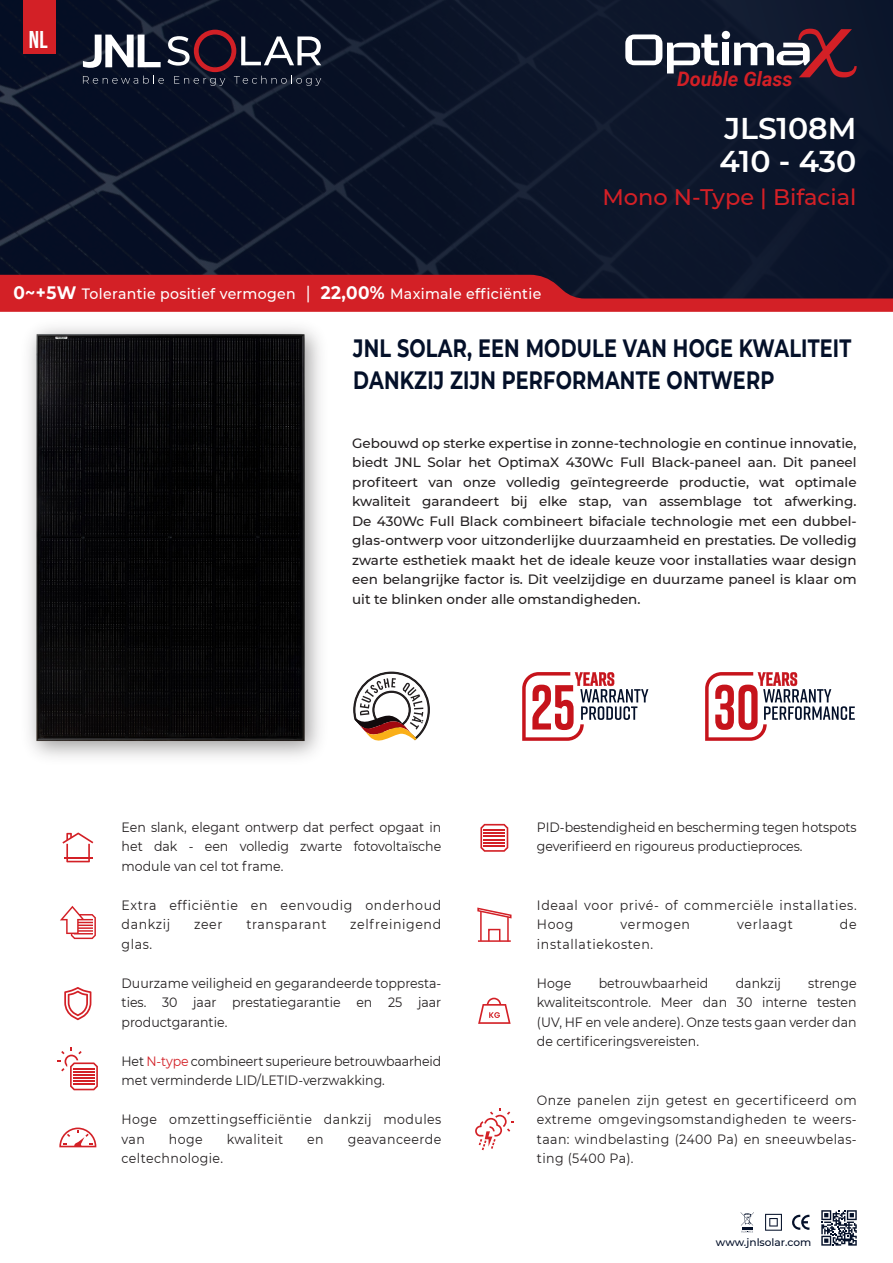
<style>
.page{position:relative;width:893px;height:1263px;background:#fff}
.page>*{position:absolute;margin:0;border:0;box-sizing:border-box;transform-origin:0 0}
.t1{font:600 30px/33px "Montserrat";color:#fff}
.t2{font:700 25.05px/32px "Montserrat";letter-spacing:.01em;color:#041029;scale:.77 1}
.t3{font:24.3px "Bebas Neue";color:#fff}
.t4{font:500 22.5px "Montserrat";color:#d32026}
.t5{font:italic 700 19.95px "Roboto";color:#d32026}
.t6{font:500 15px "Montserrat";letter-spacing:.02em;color:#fff;scale:.94 1}
.t7{font:13.5px/19.5px "Montserrat";color:#231f20;text-align:justify;scale:.93 1}
.t8{font:500 13.5px/19.5px "Montserrat";color:#231f20;text-align:justify}
.t9{font:13.5px/19.5px "Montserrat";letter-spacing:.05em;color:#231f20;scale:.93 1}
.t10{font:13.5px/19.5px "Montserrat";letter-spacing:.035em;color:#231f20;scale:.93 1}
.t11{font:500 10.5px "Montserrat";color:#041029}
.s1{font-weight:700;font-size:18px}
.s2{font-size:18px}
.s3{color:#d32026}
</style>
<div class="page">
<div style="left:0;top:0;width:893px;height:307px;background:#0a1428"></div>
<svg style="left:741px;top:1212px;width:13px;height:21px"></svg>
<svg style="left:765px;top:1214px;width:17px;height:17px"></svg>
<svg style="left:792px;top:1214px;width:17px;height:16px"></svg>
<svg style="left:821px;top:1210px;width:36px;height:35px"></svg>
<svg style="left:83px;top:30px;width:238px;height:56px"></svg>
<svg style="left:0;top:275px;width:893px;height:37px"></svg>
<div style="left:23px;top:0;width:32px;height:54px;background:#d32026"></div>
<svg style="left:353px;top:671px;width:77px;height:70px"></svg>
<svg style="left:64px;top:987px;width:27px;height:33px"></svg>
<svg style="left:62px;top:832px;width:31px;height:30px"></svg>
<svg style="left:60px;top:906px;width:36px;height:33px"></svg>
<svg style="left:475px;top:1108px;width:39px;height:42px"></svg>
<svg style="left:58px;top:1047px;width:40px;height:43px"></svg>
<svg style="left:59px;top:1127px;width:37px;height:20px"></svg>
<svg style="left:478px;top:998px;width:33px;height:26px"></svg>
<svg style="left:480px;top:824px;width:28px;height:28px"></svg>
<hr style="left:484px;top:845px;width:21px;height:2px;background:#d32026">
<hr style="left:478px;top:940px;width:33px;height:2px;background:#d32026">
<svg style="left:477px;top:907px;width:35px;height:12px"></svg>
<hr style="left:480px;top:912px;width:2px;height:29px;background:#d32026">
<hr style="left:507px;top:917px;width:2px;height:24px;background:#d32026">
<div style="left:488px;top:929px;width:12px;height:13px;border:2px solid #d32026"></div>
<svg style="left:625px;top:34px;width:94px;height:40px"></svg>
<div style="left:723px;top:43px;width:6px;height:22px;background:#fff"></div>
<div style="left:722px;top:31px;width:8px;height:8px;background:#fff;border-radius:50%"></div>
<svg style="left:734px;top:29px;width:123px;height:48px"></svg>
<svg style="left:522px;top:672px;width:126px;height:69px"></svg>
<svg style="left:705px;top:672px;width:150px;height:69px"></svg>
<img style="left:11px;top:298px;width:319px;height:459px">
<h3 class="t3" style="left:29px;top:26px;width:20px">NL</h3>
<p class="t6" style="left:13px;top:283px;width:563px"><span class="s1">0~+5W</span> Tolerantie positief vermogen <span class="s2">|</span> <span class="s1">22,00%</span> Maximale efficiëntie</p>
<h3 class="t5" style="left:677px;top:65px;width:117px">Double Glass</h3>
<h1 class="t1" style="left:719px;top:110px;width:139px">JLS108M<br>410 - 430</h1>
<h3 class="t4" style="left:602px;top:181px;width:256px">Mono N-Type | Bifacial</h3>
<h2 class="t2" style="left:353px;top:331px;width:648px">JNL SOLAR, EEN MODULE VAN HOGE KWALITEIT<br>DANKZIJ ZIJN PERFORMANTE ONTWERP</h2>
<p class="t8" style="left:352px;top:433px;width:506px">Gebouwd op sterke expertise in zonne-technologie en continue innovatie, biedt JNL Solar het OptimaX 430Wc Full Black-paneel aan. Dit paneel profiteert van onze volledig geïntegreerde productie, wat optimale kwaliteit garandeert bij elke stap, van assemblage tot afwerking.<br>De 430Wc Full Black combineert bifaciale technologie met een dubbel&shy;glas-ontwerp voor uitzonderlijke duurzaamheid en prestaties. De volledig zwarte esthetiek maakt het de ideale keuze voor installaties waar design een belangrijke factor is. Dit veelzijdige en duurzame paneel is klaar om uit te blinken onder alle omstandigheden.</p>
<p class="t7" style="left:122px;top:817px;width:345px">Een slank, elegant ontwerp dat perfect opgaat in het dak - een volledig zwarte fotovoltaïsche module van cel tot frame.</p>
<p class="t9" style="left:122px;top:895px;width:345px">Extra efficiëntie en eenvoudig onderhoud dankzij</p>
<p class="t7" style="left:194px;top:914px;width:32px">zeer</p>
<p class="t9" style="left:246px;top:914px;width:88px">transparant</p>
<p class="t9" style="left:350px;top:914px;width:99px">zelfreinigend</p>
<p class="t7" style="left:122px;top:934px;width:35px">glas.</p>
<p class="t7" style="left:122px;top:973px;width:345px">Duurzame veiligheid en gegarandeerde toppresta&shy;ties. 30 jaar prestatiegarantie en 25 jaar productgarantie.</p>
<p class="t7" style="left:122px;top:1050px;width:345px">Het <span class="s3">N-type</span> combineert superieure betrouwbaarheid met verminderde LID/LETID-verzwakking.</p>
<p class="t10" style="left:122px;top:1109px;width:345px">Hoge omzettingsefficiëntie dankzij modules van</p>
<p class="t7" style="left:169px;top:1128px;width:38px">hoge</p>
<p class="t10" style="left:227px;top:1128px;width:62px">kwaliteit</p>
<p class="t7" style="left:307px;top:1128px;width:19px">en</p>
<p class="t10" style="left:348px;top:1128px;width:102px">geavanceerde</p>
<p class="t10" style="left:122px;top:1148px;width:111px">celtechnologie.</p>
<p class="t7" style="left:537px;top:816px;width:345px">PID-bestendigheid en bescherming tegen hotspots geverifieerd en rigoureus productieproces.</p>
<p class="t9" style="left:537px;top:894px;width:345px">Ideaal voor privé- of commerciële installaties.<br>Hoog</p>
<p class="t9" style="left:621px;top:914px;width:76px">vermogen</p>
<p class="t9" style="left:737px;top:914px;width:61px">verlaagt</p>
<p class="t7" style="left:840px;top:914px;width:19px">de</p>
<p class="t9" style="left:537px;top:934px;width:127px">installatiekosten.</p>
<p class="t7" style="left:537px;top:973px;width:38px">Hoge</p>
<p class="t7" style="left:599px;top:973px;width:119px">betrouwbaarheid</p>
<p class="t7" style="left:736px;top:973px;width:50px">dankzij</p>
<p class="t7" style="left:537px;top:973px;width:345px;text-indent:271px">strenge kwaliteitscontrole. Meer dan 30 interne testen (UV, HF en vele andere). Onze tests gaan verder dan de certificeringsvereisten.</p>
<p class="t7" style="left:537px;top:1090px;width:345px">Onze panelen zijn getest en gecertificeerd om extreme omgevingsomstandigheden te weers&shy;taan: windbelasting (2400 Pa) en sneeuwbelas&shy;ting (5400 Pa).</p>
<p class="t11" style="left:716px;top:1234px;width:97px">www.jnlsolar.com</p>
</div>
